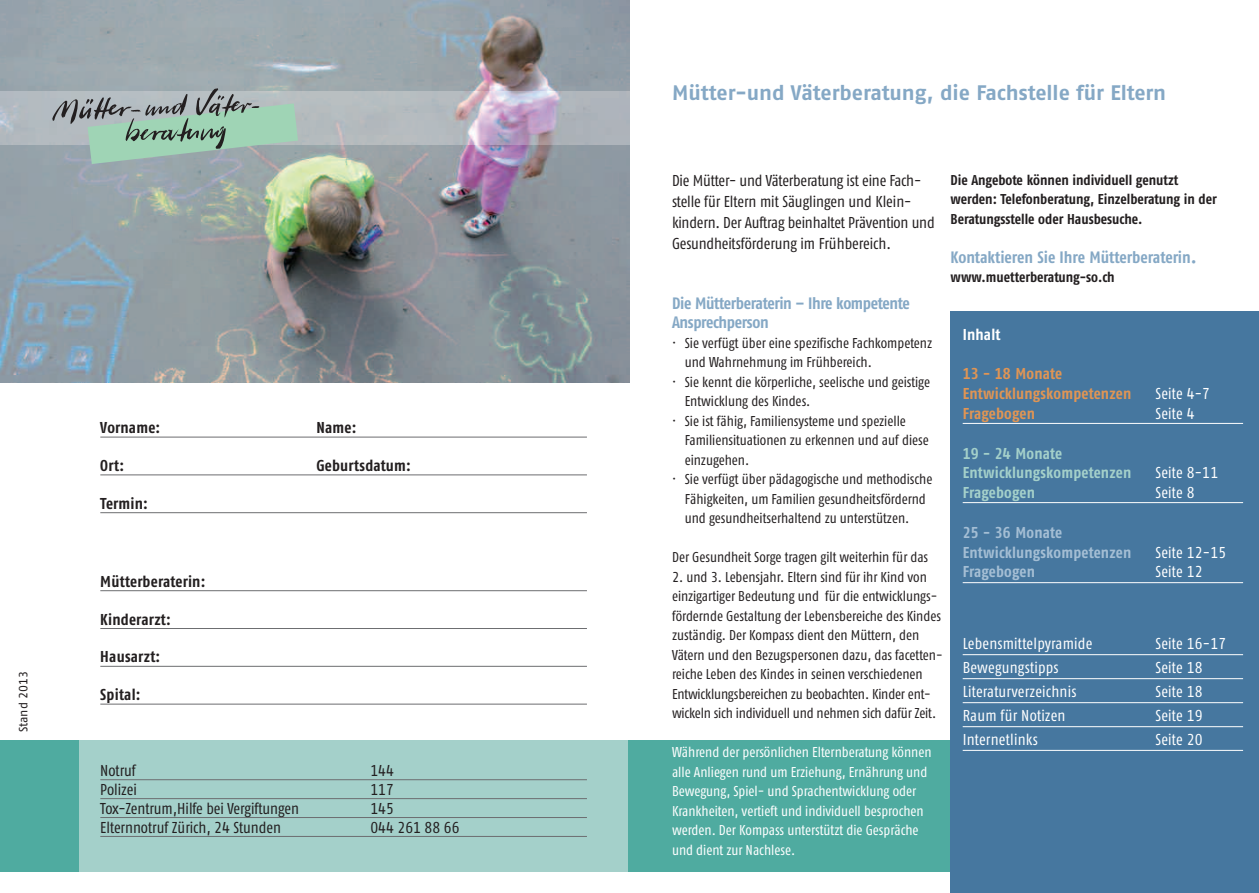
<style>
.page{position:relative;width:1259px;height:893px;background:#fff}
.page>*{position:absolute;margin:0;border:0;box-sizing:border-box;transform-origin:0 0}
.t1{font:21px "Fago No Bold Tf";letter-spacing:-.005em;color:#85a8c5}
.t2{font:16.5px/19.5px "Fago Co Bold Tf";letter-spacing:-.02em;color:#85a8c5}
.t3{font:16.5px "Fago Co Bold Tf";color:#85a8c5}
.t4{font:15.75px/21px "Fago Co Regular Tf";letter-spacing:-.01em;color:#231f20}
.t5{font:15.75px "Fago Co Regular Tf";letter-spacing:.015em;color:#fff}
.t6{font:15.75px "Fago Co Bold Tf";letter-spacing:.015em;color:#231f20}
.t7{font:15.75px/19.8px "Fago Co Bold Tf";letter-spacing:.01em;color:#e09554}
.t8{font:15.75px/19.8px "Fago Co Bold Tf";letter-spacing:.01em;color:#a4d0ca}
.t9{font:15.75px/19.8px "Fago Co Bold Tf";letter-spacing:.01em;color:#a4bed4}
.t10{font:15.75px "Fago Co Bold Tf";letter-spacing:.015em;color:#fff}
.t11{font:14.25px/19.5px "Fago Co Regular Tf";color:#231f20}
.t12{font:14.25px/19.5px "Fago Co Regular Tf";color:#fff}
.t13{font:14.25px/19.5px "Fago Co Bold Tf";color:#231f20}
.t14{font:12px "Fago No Regular Tf";color:#231f20}
.s1{font-family:"Fago No Bold Tf"}
</style>
<div class="page">
<div style="left:0;top:740px;width:950px;height:132px;background:#4faba0"></div>
<div style="left:950px;top:312px;width:309px;height:581px;background:#46779f"></div>
<img style="left:0;top:0;width:629px;height:383px">
<hr style="left:962px;top:423px;width:281px;height:1px;background:#fff">
<hr style="left:962px;top:502px;width:281px;height:1px;background:#fff">
<hr style="left:962px;top:582px;width:281px;height:1px;background:#fff">
<hr style="left:962px;top:654px;width:281px;height:1px;background:#fff">
<hr style="left:962px;top:678px;width:281px;height:1px;background:#fff">
<hr style="left:962px;top:702px;width:281px;height:1px;background:#fff">
<hr style="left:962px;top:726px;width:281px;height:1px;background:#fff">
<hr style="left:962px;top:750px;width:281px;height:1px;background:#fff">
<div style="left:80px;top:740px;width:548px;height:132px;background:#a4d0ca"></div>
<hr style="left:100px;top:437px;width:487px;height:1px;background:#6c6d70">
<hr style="left:100px;top:474px;width:487px;height:1px;background:#6c6d70">
<hr style="left:100px;top:512px;width:487px;height:1px;background:#6c6d70">
<hr style="left:100px;top:590px;width:487px;height:1px;background:#6c6d70">
<hr style="left:100px;top:628px;width:487px;height:1px;background:#6c6d70">
<hr style="left:100px;top:666px;width:487px;height:1px;background:#6c6d70">
<hr style="left:100px;top:704px;width:487px;height:1px;background:#6c6d70">
<hr style="left:100px;top:779px;width:487px;height:1px;background:#6c6d70">
<hr style="left:100px;top:798px;width:487px;height:1px;background:#6c6d70">
<hr style="left:100px;top:817px;width:487px;height:1px;background:#6c6d70">
<hr style="left:100px;top:836px;width:487px;height:1px;background:#6c6d70">
<img style="left:0;top:92px;width:629px;height:53px">
<svg style="left:52px;top:88px;width:246px;height:76px;background:#9ab3aa"></svg>
<p class="t14" style="left:19px;top:732px;width:63px;rotate:-90deg">Stand 2013</p>
<p class="t6" style="left:100px;top:422px;width:61px">Vorname:</p>
<p class="t6" style="left:316px;top:422px;width:42px">Name:</p>
<p class="t6" style="left:100px;top:460px;width:25px">Ort:</p>
<p class="t6" style="left:316px;top:460px;width:96px">Geburtsdatum:</p>
<p class="t6" style="left:100px;top:498px;width:49px">Termin:</p>
<p class="t6" style="left:100px;top:576px;width:107px">Mütterberaterin:</p>
<p class="t6" style="left:100px;top:614px;width:72px">Kinderarzt:</p>
<p class="t6" style="left:100px;top:651px;width:62px">Hausarzt:</p>
<p class="t6" style="left:100px;top:689px;width:42px">Spital:</p>
<p class="t4" style="left:100px;top:761px;width:37px">Notruf</p>
<p class="t4" style="left:370px;top:761px;width:25px">144</p>
<p class="t4" style="left:100px;top:780px;width:38px">Polizei</p>
<p class="t4" style="left:370px;top:780px;width:25px">117</p>
<p class="t4" style="left:100px;top:799px;width:200px">Tox-Zentrum,Hilfe bei Vergiftungen</p>
<p class="t4" style="left:370px;top:799px;width:25px">145</p>
<p class="t4" style="left:100px;top:818px;width:182px">Elternnotruf Zürich, 24 Stunden</p>
<p class="t4" style="left:370px;top:818px;width:91px">044 261 88 66</p>
<h1 class="t1" style="left:672px;top:85px;width:496px">Mütter-und Väterberatung, die Fachstelle für Eltern</h1>
<p class="t4" style="left:672px;top:171px;width:264px">Die Mütter- und Väterberatung ist eine Fach&shy;stelle für Eltern mit Säuglingen und Klein&shy;kindern. Der Auftrag beinhaltet Prävention und Gesundheitsförderung im Frühbereich.</p>
<p class="t2" style="left:672px;top:295px;width:239px">Die Mütterberaterin – Ihre kompetente<br>Ansprechperson</p>
<p class="t11" style="left:672px;top:334px;width:262px">· Sie verfügt über eine spezifische Fachkompetenz</p>
<p class="t11" style="left:685px;top:354px;width:188px">und Wahrnehmung im Frühbereich.</p>
<p class="t11" style="left:672px;top:373px;width:259px">· Sie kennt die körperliche, seelische und geistige</p>
<p class="t11" style="left:685px;top:393px;width:127px">Entwicklung des Kindes.</p>
<p class="t11" style="left:672px;top:412px;width:235px">· Sie ist fähig, Familiensysteme und spezielle</p>
<p class="t11" style="left:685px;top:432px;width:245px">Familiensituationen zu erkennen und auf diese</p>
<p class="t11" style="left:685px;top:451px;width:66px">einzugehen.</p>
<p class="t11" style="left:672px;top:471px;width:262px">· Sie verfügt über pädagogische und methodische</p>
<p class="t11" style="left:685px;top:490px;width:243px">Fähigkeiten, um Familien gesundheitsfördernd</p>
<p class="t11" style="left:685px;top:510px;width:226px">und gesundheitserhaltend zu unterstützen.</p>
<p class="t11" style="left:672px;top:549px;width:258px">Der Gesundheit Sorge tragen gilt weiterhin für das</p>
<p class="t11" style="left:672px;top:568px;width:272px">2. und 3. Lebensjahr. Eltern sind für ihr Kind von einzigartiger Bedeutung und für die entwicklungs&shy;fördernde Gestaltung der Lebensbereiche des Kindes zuständig. Der Kompass dient den Müttern, den Vätern und den Bezugspersonen dazu, das facetten&shy;reiche Leben des Kindes in seinen verschiedenen Entwicklungsbereichen zu beobachten. Kinder ent&shy;wickeln sich individuell und nehmen sich dafür Zeit.</p>
<p class="t12" style="left:672px;top:744px;width:261px">Während der persönlichen Elternberatung können alle Anliegen rund um Erziehung, Ernährung und Bewegung, Spiel- und Sprachentwicklung oder Krankheiten, vertieft und individuell besprochen werden. Der Kompass unterstützt die Gespräche und dient zur Nachlese.</p>
<p class="t13" style="left:950px;top:171px;width:268px">Die Angebote können individuell genutzt werden: Telefonberatung, Einzelberatung in der<br>Beratungsstelle oder Hausbesuche.</p>
<p class="t3" style="left:950px;top:251px;width:248px">Kontaktieren Sie Ihre Mütterberaterin<span class="s1">.</span></p>
<p class="t13" style="left:950px;top:269px;width:166px">www.muetterberatung-so.ch</p>
<p class="t10" style="left:962px;top:329px;width:39px">Inhalt</p>
<p class="t7" style="left:962px;top:365px;width:170px">13 - 18 Monate<br>Entwicklungskompetenzen</p>
<p class="t5" style="left:1155px;top:388px;width:56px">Seite 4-7</p>
<p class="t7" style="left:962px;top:405px;width:74px">Fragebogen</p>
<p class="t5" style="left:1155px;top:408px;width:41px">Seite 4</p>
<p class="t8" style="left:962px;top:445px;width:170px">19 - 24 Monate<br>Entwicklungskompetenzen</p>
<p class="t5" style="left:1155px;top:467px;width:64px">Seite 8-11</p>
<p class="t8" style="left:962px;top:484px;width:74px">Fragebogen</p>
<p class="t5" style="left:1155px;top:487px;width:41px">Seite 8</p>
<p class="t9" style="left:962px;top:524px;width:170px">25 - 36 Monate<br>Entwicklungskompetenzen</p>
<p class="t5" style="left:1155px;top:546px;width:72px">Seite 12-15</p>
<p class="t9" style="left:962px;top:563px;width:74px">Fragebogen</p>
<p class="t5" style="left:1155px;top:566px;width:49px">Seite 12</p>
<p class="t5" style="left:962px;top:638px;width:131px">Lebensmittelpyramide</p>
<p class="t5" style="left:1155px;top:638px;width:72px">Seite 16-17</p>
<p class="t5" style="left:962px;top:662px;width:97px">Bewegungstipps</p>
<p class="t5" style="left:1155px;top:662px;width:49px">Seite 18</p>
<p class="t5" style="left:962px;top:686px;width:115px">Literaturverzeichnis</p>
<p class="t5" style="left:1155px;top:686px;width:49px">Seite 18</p>
<p class="t5" style="left:962px;top:710px;width:104px">Raum für Notizen</p>
<p class="t5" style="left:1155px;top:710px;width:49px">Seite 19</p>
<p class="t5" style="left:962px;top:734px;width:77px">Internetlinks</p>
<p class="t5" style="left:1155px;top:734px;width:49px">Seite 20</p>
</div>
